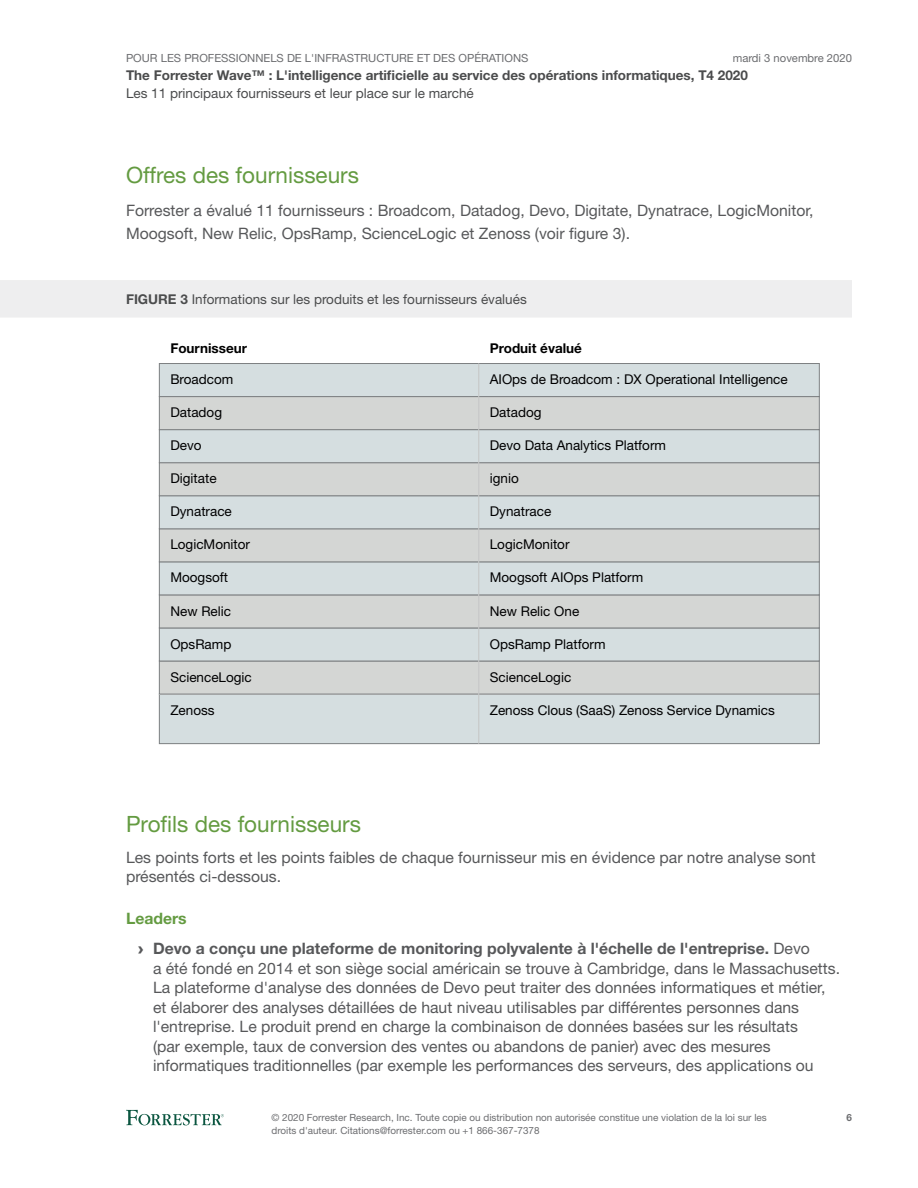
<style>
.page{position:relative;width:918px;height:1188px;background:#fff}
.page>*{position:absolute;margin:0;border:0;box-sizing:border-box;transform-origin:0 0}
.Heading_1{font:22.5px "Helvetica Neue LT Std";color:#649b41}
.t1{font:15.75px/19.5px "Helvetica Neue LT Std";color:#57585a}
.Heading_2{font:700 15.75px "Helvetica Neue LT Std";color:#649b41}
.t2{font:13.5px "Helvetica Neue LT Std";color:#000001}
.FigureTwoThirdsPage{font:13.5px "Helvetica Neue LT Std";color:#4b4c4d}
.t3{font:700 13.5px "Helvetica Neue LT Std";color:#4b4c4d}
.t4{font:700 13.5px "Helvetica Neue LT Std";color:#000001}
.t5{font:11.25px "Helvetica Neue LT Std";color:#6c6d70}
.t6{font:9.9px/12.8px "Helvetica Neue LT Std";color:#6c6d70}
.t7{font:700 9.9px "Helvetica Neue LT Std";color:#6c6d70}
.s1{font-weight:700}
.s2{font-family:"Arial";font-weight:900}
</style>
<div class="page">
<svg style="left:126px;top:1110px;width:98px;height:15px"></svg>
<div style="left:0;top:280px;width:852px;height:38px;background:#eeeeef"></div>
<div style="left:159px;top:694px;width:660px;height:50px;background:#d5dee0"></div>
<div style="left:159px;top:694px;width:661px;height:50px;border:1px solid #7d8082"></div>
<div style="left:159px;top:661px;width:660px;height:33px;background:#d4d6d4"></div>
<div style="left:159px;top:661px;width:661px;height:33px;border:1px solid #7d8082"></div>
<div style="left:159px;top:628px;width:660px;height:33px;background:#d5dee0"></div>
<div style="left:159px;top:628px;width:661px;height:33px;border:1px solid #7d8082"></div>
<div style="left:159px;top:595px;width:660px;height:33px;background:#d4d6d4"></div>
<div style="left:159px;top:594px;width:661px;height:34px;border:1px solid #7d8082"></div>
<div style="left:159px;top:562px;width:660px;height:33px;background:#d5dee0"></div>
<div style="left:159px;top:561px;width:661px;height:34px;border:1px solid #7d8082"></div>
<div style="left:159px;top:529px;width:660px;height:33px;background:#d4d6d4"></div>
<div style="left:159px;top:528px;width:661px;height:34px;border:1px solid #7d8082"></div>
<div style="left:159px;top:496px;width:660px;height:33px;background:#d5dee0"></div>
<div style="left:159px;top:495px;width:661px;height:34px;border:1px solid #7d8082"></div>
<div style="left:159px;top:463px;width:660px;height:33px;background:#d4d6d4"></div>
<div style="left:159px;top:462px;width:661px;height:34px;border:1px solid #7d8082"></div>
<div style="left:159px;top:430px;width:660px;height:33px;background:#d5dee0"></div>
<div style="left:159px;top:429px;width:661px;height:34px;border:1px solid #7d8082"></div>
<div style="left:159px;top:397px;width:660px;height:33px;background:#d4d6d4"></div>
<div style="left:159px;top:396px;width:661px;height:34px;border:1px solid #7d8082"></div>
<div style="left:159px;top:364px;width:660px;height:33px;background:#d5dee0"></div>
<div style="left:159px;top:363px;width:661px;height:34px;border:1px solid #7d8082"></div>
<hr style="left:478px;top:364px;width:1px;height:380px;background:#c2c3c3">
<p class="t5" style="left:126px;top:51px;width:404px">POUR LES PROFESSIONNELS DE L'INFRASTRUCTURE ET DES OPÉRATIONS</p>
<p class="t3" style="left:126px;top:67px;width:623px">The Forrester Wave™ : L'intelligence artificielle au service des opérations informatiques, T4 2020</p>
<p class="t5" style="left:733px;top:51px;width:121px">mardi 3 novembre 2020</p>
<p class="FigureTwoThirdsPage" style="left:126px;top:85px;width:349px">Les 11 principaux fournisseurs et leur place sur le marché</p>
<p class="Heading_1" style="left:126px;top:161px;width:234px">Offres des fournisseurs</p>
<p class="t1" style="left:126px;top:199px;width:689px;line-height:22.5px">Forrester a évalué 11 fournisseurs : Broadcom, Datadog, Devo, Digitate, Dynatrace, LogicMonitor,<br>Moogsoft, New Relic, OpsRamp, ScienceLogic et Zenoss (voir figure 3).</p>
<p class="FigureTwoThirdsPage" style="left:126px;top:291px;width:402px"><span class="s1">FIGURE 3</span> Informations sur les produits et les fournisseurs évalués</p>
<p class="t4" style="left:170px;top:340px;width:78px">Fournisseur</p>
<p class="t4" style="left:490px;top:340px;width:94px">Produit évalué</p>
<p class="t2" style="left:170px;top:371px;width:65px">Broadcom</p>
<p class="t2" style="left:170px;top:404px;width:53px">Datadog</p>
<p class="t2" style="left:170px;top:437px;width:33px">Devo</p>
<p class="t2" style="left:170px;top:470px;width:48px">Digitate</p>
<p class="t2" style="left:170px;top:504px;width:63px">Dynatrace</p>
<p class="t2" style="left:170px;top:537px;width:81px">LogicMonitor</p>
<p class="t2" style="left:170px;top:570px;width:59px">Moogsoft</p>
<p class="t2" style="left:170px;top:603px;width:62px">New Relic</p>
<p class="t2" style="left:170px;top:636px;width:63px">OpsRamp</p>
<p class="t2" style="left:170px;top:669px;width:83px">ScienceLogic</p>
<p class="t2" style="left:170px;top:702px;width:46px">Zenoss</p>
<p class="t2" style="left:490px;top:371px;width:300px">AIOps de Broadcom : DX Operational Intelligence</p>
<p class="t2" style="left:490px;top:404px;width:53px">Datadog</p>
<p class="t2" style="left:490px;top:437px;width:178px">Devo Data Analytics Platform</p>
<p class="t2" style="left:490px;top:470px;width:30px">ignio</p>
<p class="t2" style="left:490px;top:504px;width:63px">Dynatrace</p>
<p class="t2" style="left:490px;top:537px;width:81px">LogicMonitor</p>
<p class="t2" style="left:490px;top:570px;width:155px">Moogsoft AIOps Platform</p>
<p class="t2" style="left:490px;top:603px;width:91px">New Relic One</p>
<p class="t2" style="left:490px;top:636px;width:117px">OpsRamp Platform</p>
<p class="t2" style="left:490px;top:669px;width:83px">ScienceLogic</p>
<p class="t2" style="left:490px;top:702px;width:287px">Zenoss Clous (SaaS) Zenoss Service Dynamics</p>
<p class="Heading_1" style="left:126px;top:811px;width:236px">Profils des fournisseurs</p>
<p class="t1" style="left:126px;top:847px;width:691px">Les points forts et les points faibles de chaque fournisseur mis en évidence par notre analyse sont présentés ci-dessous.</p>
<p class="Heading_2" style="left:126px;top:908px;width:62px">Leaders</p>
<p class="t1" style="left:153px;top:939px;width:689px;text-indent:-15px"><span class="s2">›</span> <span class="s1">Devo a conçu une plateforme de monitoring polyvalente à l'échelle de l'entreprise.</span> Devo<br>a été fondé en 2014 et son siège social américain se trouve à Cambridge, dans le Massachusetts.<br>La plateforme d'analyse des données de Devo peut traiter des données informatiques et métier, et élaborer des analyses détaillées de haut niveau utilisables par différentes personnes dans l'entreprise. Le produit prend en charge la combinaison de données basées sur les résultats<br>(par exemple, taux de conversion des ventes ou abandons de panier) avec des mesures informatiques traditionnelles (par exemple les performances des serveurs, des applications ou</p>
<p class="t6" style="left:272px;top:1111px;width:497px">© 2020 Forrester Research, Inc. Toute copie ou distribution non autorisée constitue une violation de la loi sur les droits d'auteur. Citations@forrester.com ou +1 866-367-7378</p>
<p class="t7" style="left:846px;top:1112px;width:7px">6</p>
</div>
